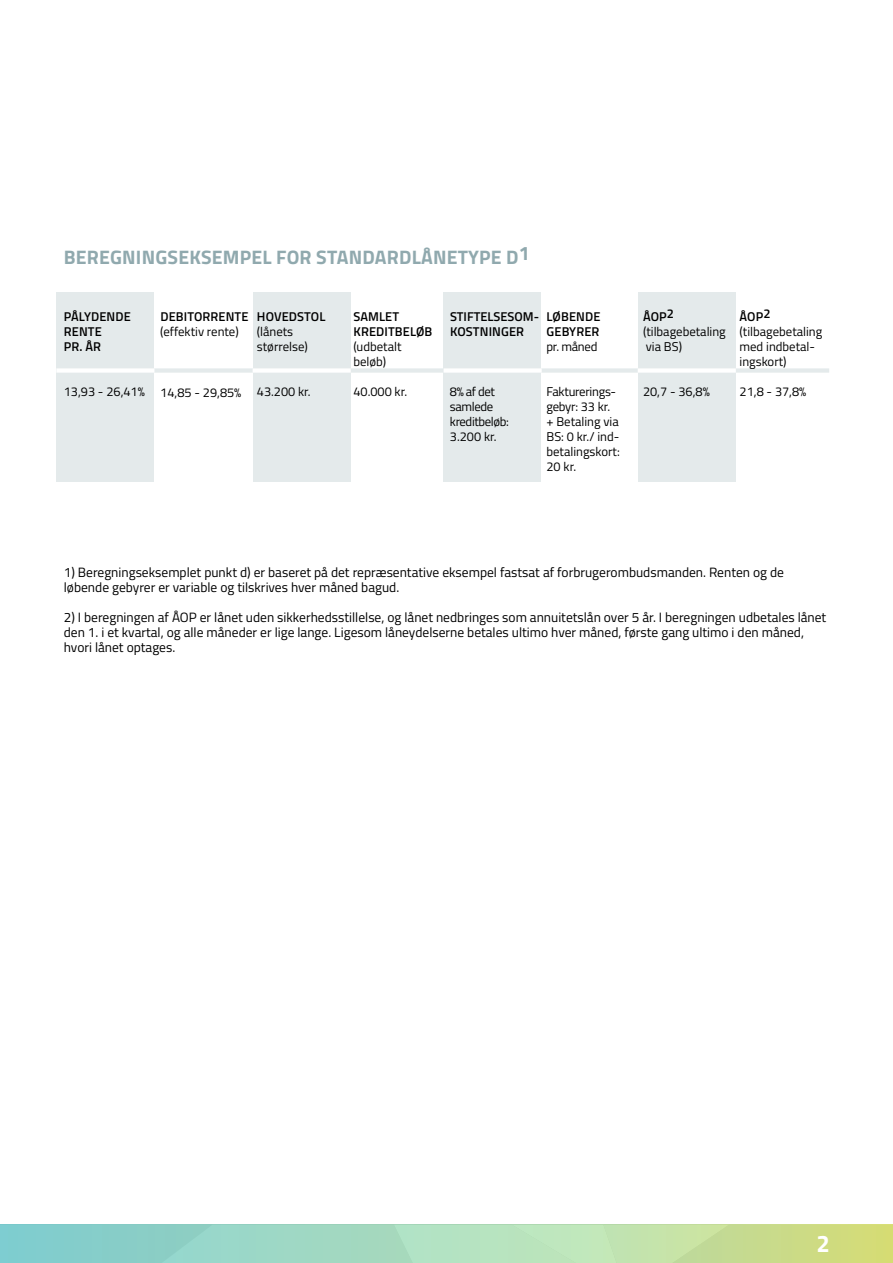
<style>
.page{position:relative;width:893px;height:1263px;background:#fff}
.page>*{position:absolute;margin:0;border:0;box-sizing:border-box;transform-origin:0 0}
.t1{font:700 24px "Titillium Web";color:#fff}
.t2{font:700 19.5px "Titillium Web";letter-spacing:.01em;color:#90a9ae}
.t3{font:13.5px/15px "Titillium Web";color:#000}
.t4{font:12.75px/15px "Titillium Web";color:#000}
.t5{font:600 12.75px/15px "Titillium Web";letter-spacing:.01em;color:#000}
.t6{font:12.75px/15px "Titillium Web";letter-spacing:-.03em;color:#000}
</style>
<div class="page">
<svg style="left:0;top:1225px;width:893px;height:38px;background:#acdab4"></svg>
<div style="left:56px;top:368px;width:773px;height:5px;background:#e4eaeb"></div>
<div style="left:56px;top:292px;width:98px;height:189px;background:#e4eaeb"></div>
<div style="left:56px;top:368px;width:98px;height:5px;background:#fff"></div>
<div style="left:638px;top:292px;width:97px;height:189px;background:#e4eaeb"></div>
<div style="left:638px;top:368px;width:98px;height:5px;background:#fff"></div>
<div style="left:444px;top:292px;width:97px;height:189px;background:#e4eaeb"></div>
<div style="left:444px;top:368px;width:98px;height:5px;background:#fff"></div>
<div style="left:253px;top:292px;width:97px;height:189px;background:#e4eaeb"></div>
<div style="left:253px;top:368px;width:98px;height:5px;background:#fff"></div>
<h2 class="t2" style="left:64px;top:243px;width:467px">BEREGNINGSEKSEMPEL FOR STANDARDLÅNETYPE D1</h2>
<p class="t5" style="left:64px;top:308px;width:69px">PÅLYDENDE<br>RENTE<br>PR. ÅR</p>
<p class="t4" style="left:64px;top:383px;width:83px">13,93 - 26,41%</p>
<p class="t5" style="left:160px;top:308px;width:90px">DEBITORRENTE</p>
<p class="t4" style="left:160px;top:323px;width:80px">(effektiv rente)</p>
<p class="t4" style="left:160px;top:384px;width:83px">14,85 - 29,85%</p>
<p class="t5" style="left:257px;top:308px;width:70px">HOVEDSTOL</p>
<p class="t4" style="left:257px;top:323px;width:52px">(lånets størrelse)</p>
<p class="t4" style="left:257px;top:383px;width:55px">43.200 kr.</p>
<p class="t5" style="left:353px;top:308px;width:80px">SAMLET<br>KREDITBELØB</p>
<p class="t4" style="left:353px;top:338px;width:50px">(udbetalt beløb)</p>
<p class="t4" style="left:353px;top:383px;width:55px">40.000 kr.</p>
<p class="t5" style="left:450px;top:308px;width:91px">STIFTELSESOM-<br>KOSTNINGER</p>
<p class="t6" style="left:450px;top:383px;width:60px">8% af det samlede kreditbeløb:<br>3.200 kr.</p>
<p class="t5" style="left:546px;top:308px;width:55px">LØBENDE<br>GEBYRER</p>
<p class="t4" style="left:546px;top:338px;width:53px">pr. måned</p>
<p class="t4" style="left:546px;top:383px;width:75px">Fakturerings&shy;gebyr: 33 kr. + Betaling via<br>BS: 0 kr./ ind&shy;betalingskort:<br>20 kr.</p>
<p class="t5" style="left:643px;top:308px;width:32px">ÅOP2</p>
<p class="t4" style="left:643px;top:323px;width:84px">(tilbagebetaling via BS)</p>
<p class="t4" style="left:643px;top:383px;width:68px">20,7 - 36,8%</p>
<p class="t5" style="left:740px;top:308px;width:32px">ÅOP2</p>
<p class="t4" style="left:739px;top:323px;width:84px">(tilbagebetaling med indbetal&shy;ingskort)</p>
<p class="t4" style="left:739px;top:383px;width:68px">21,8 - 37,8%</p>
<p class="t3" style="left:64px;top:565px;width:722px">1) Beregningseksemplet punkt d) er baseret på det repræsentative eksempel fastsat af forbrugerombudsmanden. Renten og de løbende gebyrer er variable og tilskrives hver måned bagud.</p>
<p class="t3" style="left:64px;top:610px;width:764px">2) I beregningen af ÅOP er lånet uden sikkerhedsstillelse, og lånet nedbringes som annuitetslån over 5 år. I beregningen udbetales lånet den 1. i et kvartal, og alle måneder er lige lange. Ligesom låneydelserne betales ultimo hver måned, første gang ultimo i den måned, hvori lånet optages.</p>
<h1 class="t1" style="left:817px;top:1225px;width:15px">2</h1>
</div>
